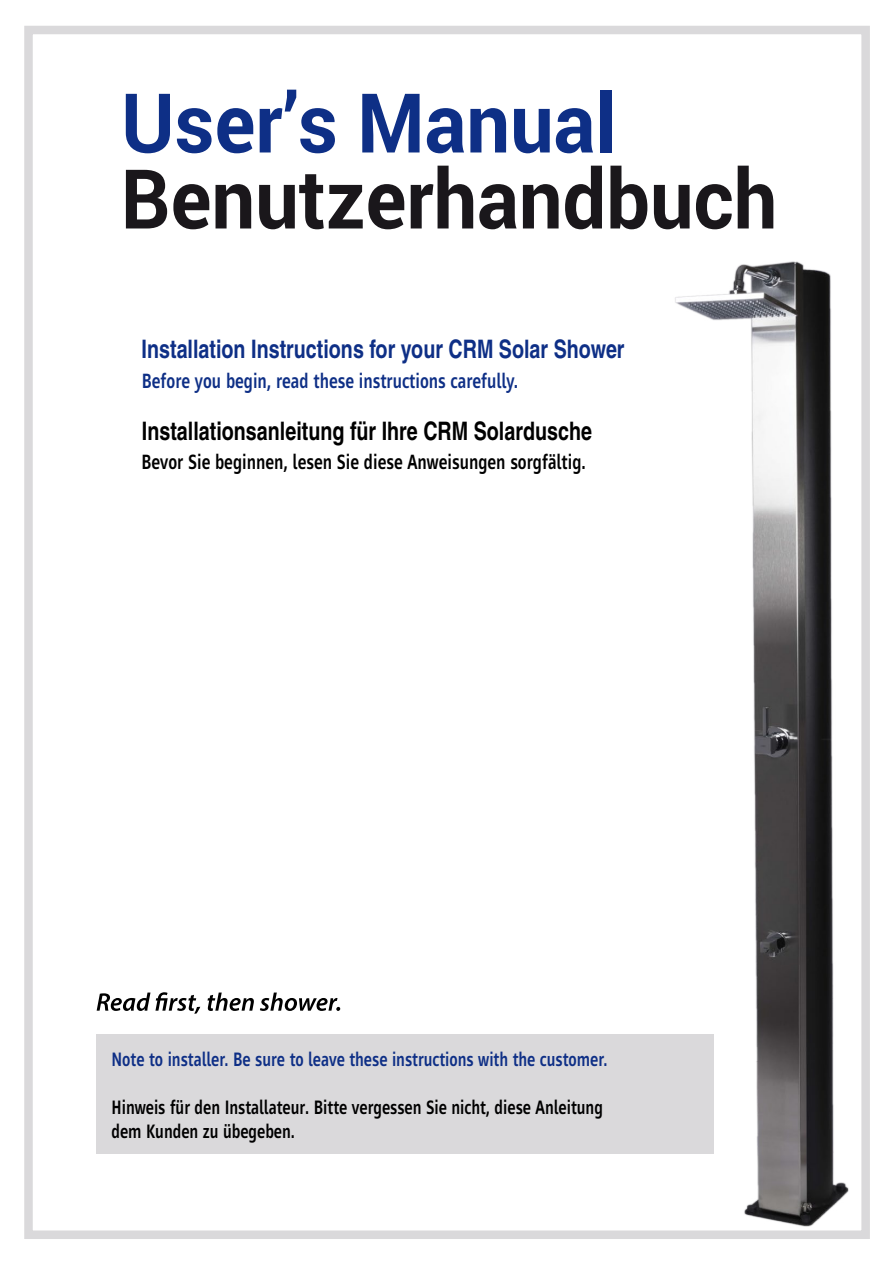
<style>
.page{position:relative;width:893px;height:1263px;background:#fff}
.page>*{position:absolute;margin:0;border:0;box-sizing:border-box;transform-origin:0 0}
.t1{font:700 82.5px "Roboto";color:#1a171b;scale:.94 1}
.t2{font:700 82.5px "Roboto";color:#0e2f86;scale:.94 1}
.t3{font:700 25.5px "Helvetica";color:#0e2f86;scale:.77 1}
.t4{font:700 25.5px "Helvetica";color:#000;scale:.77 1}
.t5{font:600 21.3px "Mayberry Pro";color:#000;scale:.77 1}
.t6{font:600 21.3px "Mayberry Pro";color:#0e2f86;scale:.77 1}
.t7{font:600 19.95px/24px "Mayberry Pro";color:#000;scale:.77 1}
.t8{font:600 19.95px "Mayberry Pro";color:#0e2f86;scale:.77 1}
</style>
<div class="page">
<div style="left:96px;top:1035px;width:618px;height:119px;background:#dad9db"></div>
<div style="left:24px;top:26px;width:846px;height:1213px;border:9px solid #dad9db"></div>
<svg style="left:97px;top:992px;width:243px;height:22px"></svg>
<img style="left:383px;top:230px;width:487px;height:1009px">
<h1 class="t2" style="left:121px;top:65px;width:528px">User’s Manual</h1>
<h1 class="t1" style="left:121px;top:141px;width:700px">Benutzerhandbuch</h1>
<p class="t3" style="left:142px;top:334px;width:629px">Installation Instructions for your CRM Solar Shower</p>
<p class="t6" style="left:142px;top:366px;width:490px">Before you begin, read these instructions carefully.</p>
<p class="t4" style="left:142px;top:416px;width:586px">Installationsanleitung für Ihre CRM Solardusche</p>
<p class="t5" style="left:141px;top:447px;width:578px">Bevor Sie beginnen, lesen Sie diese Anweisungen sorgfältig.</p>
<p class="t8" style="left:112px;top:1045px;width:646px">Note to installer. Be sure to leave these instructions with the customer.</p>
<p class="t7" style="left:112px;top:1094px;width:640px">Hinweis für den Installateur. Bitte vergessen Sie nicht, diese Anleitung dem Kunden zu übegeben.</p>
</div>
